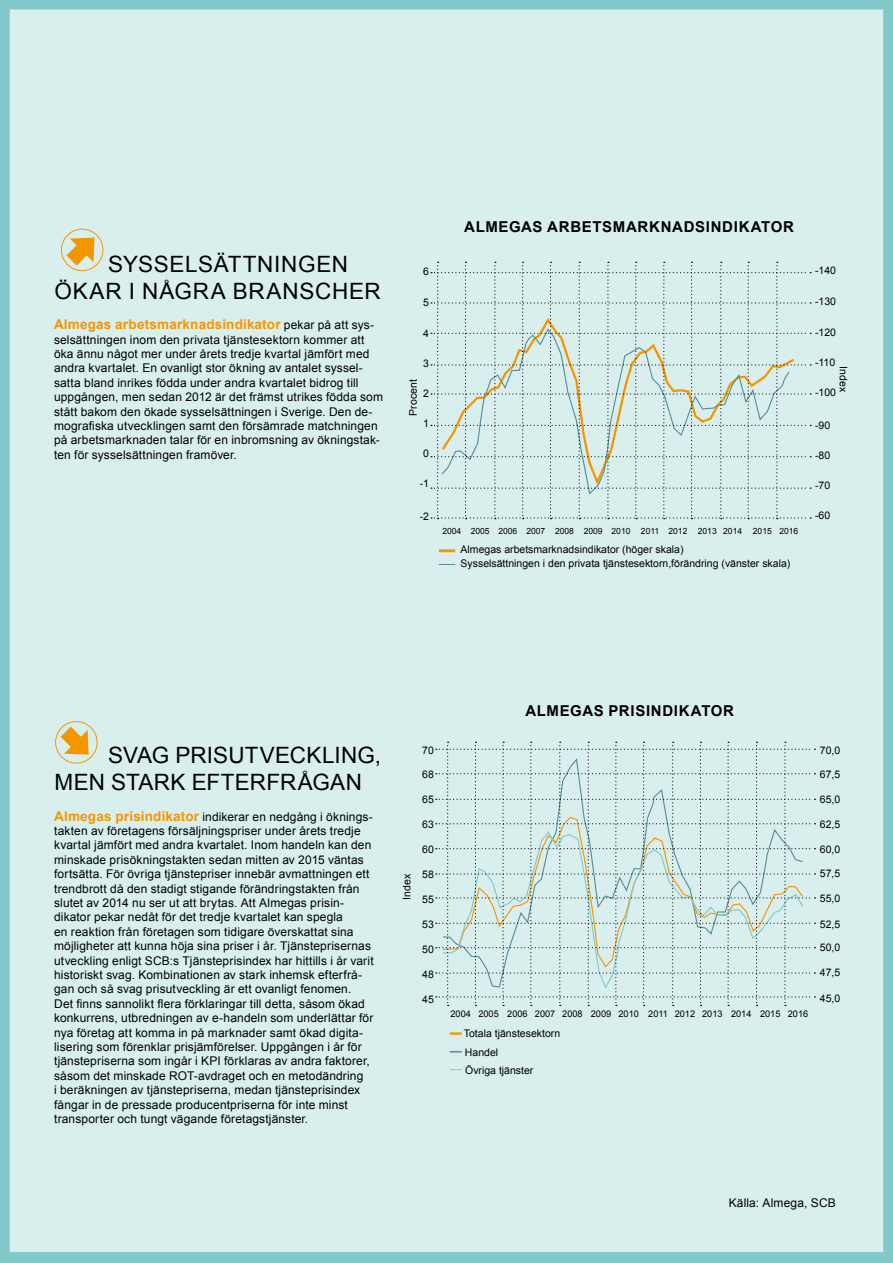
<style>
.page{position:relative;width:893px;height:1263px;background:#d9efee}
.page>*{position:absolute;margin:0;border:0;box-sizing:border-box;transform-origin:0 0}
.t1{font:22.5px/27px "Arial";letter-spacing:.02em;color:#000}
.t2{font:700 15px "Arial";letter-spacing:.045em;color:#000}
.t3{font:700 13.5px "Arial";letter-spacing:.015em;color:#f49600}
.t4{font:12px/14.4px "Arial";letter-spacing:.01em;color:#000}
.t5{font:10.5px/13.8px "Arial";color:#000}
.t6{font:9.15px "Arial";color:#000}
.t7{font:8.55px "Arial";color:#000}
.s1{font-weight:400;font-size:12px;color:#000}
.s2{font-weight:700;font-size:13.5px;color:#f49600}
</style>
<div class="page">
<div style="left:61px;top:229px;width:42px;height:42px;border:1px solid #f49600;border-radius:50%"></div>
<svg style="left:66px;top:238px;width:28px;height:28px"></svg>
<div style="left:55px;top:721px;width:42px;height:42px;border:1px solid #f49600;border-radius:50%"></div>
<svg style="left:61px;top:727px;width:28px;height:28px"></svg>
<svg style="left:450px;top:1032px;width:12px;height:3px"></svg>
<svg style="left:450px;top:1051px;width:12px;height:1px"></svg>
<svg style="left:450px;top:1069px;width:12px;height:1px"></svg>
<svg style="left:431px;top:262px;width:380px;height:257px;background:#d3e7e3"></svg>
<hr style="left:439px;top:549px;width:16px;height:3px;background:#f49600">
<svg style="left:439px;top:564px;width:16px;height:1px"></svg>
<svg style="left:436px;top:742px;width:379px;height:264px;background:#d4eae8"></svg>
<h1 class="t1" style="left:54px;top:250px;width:328px;text-indent:54px">SYSSELSÄTTNINGEN<br>ÖKAR I NÅGRA BRANSCHER</h1>
<p class="t3" style="left:54px;top:315px;width:322px">Almegas arbetsmarknadsindikator <span class="s1">pekar på att sys-</span></p>
<p class="t4" style="left:54px;top:332px;width:331px">selsättningen inom den privata tjänstesektorn kommer att öka ännu något mer under årets tredje kvartal jämfört med andra kvartalet. En ovanligt stor ökning av antalet syssel&shy;satta bland inrikes födda under andra kvartalet bidrog till uppgången, men sedan 2012 är det främst utrikes födda som stått bakom den ökade sysselsättningen i Sverige. Den de&shy;mografiska utvecklingen samt den försämrade matchningen på arbetsmarknaden talar för en inbromsning av ökningstak&shy;ten för sysselsättningen framöver.</p>
<p class="t5" style="left:423px;top:264px;width:7px">6</p>
<p class="t5" style="left:423px;top:295px;width:7px">5</p>
<p class="t2" style="left:464px;top:216px;width:331px">ALMEGAS ARBETSMARKNADSINDIKATOR</p>
<p class="t5" style="left:815px;top:263px;width:23px">-140</p>
<p class="t5" style="left:815px;top:295px;width:23px">-130</p>
<p class="t5" style="left:815px;top:325px;width:23px">-120</p>
<p class="t5" style="left:815px;top:355px;width:22px">-110</p>
<p class="t5" style="left:815px;top:385px;width:23px">-100</p>
<p class="t5" style="left:815px;top:418px;width:17px">-90</p>
<p class="t5" style="left:815px;top:448px;width:17px">-80</p>
<p class="t5" style="left:815px;top:479px;width:17px">-70</p>
<p class="t5" style="left:815px;top:509px;width:17px">-60</p>
<p class="t5" style="left:423px;top:326px;width:7px">4</p>
<p class="t5" style="left:423px;top:356px;width:7px">3</p>
<p class="t5" style="left:423px;top:386px;width:7px">2</p>
<p class="t5" style="left:423px;top:416px;width:7px">1</p>
<p class="t5" style="left:423px;top:446px;width:7px">0</p>
<p class="t5" style="left:420px;top:477px;width:11px">-1</p>
<p class="t5" style="left:420px;top:509px;width:11px">-2</p>
<p class="t5" style="left:406px;top:416px;width:39px;rotate:-90deg">Procent</p>
<p class="t5" style="left:850px;top:366px;width:28px;rotate:90deg">Index</p>
<p class="t7" style="left:442px;top:525px;width:301px">2004 2005 2006 2007 2008 2009 2010 2011 2012 2013 2014</p>
<p class="t7" style="left:753px;top:525px;width:47px">2015 2016</p>
<p class="t5" style="left:461px;top:543px;width:331px">Almegas arbetsmarknadsindikator (höger skala)<br>Sysselsättningen i den privata tjänstesektorn,förändring (vänster skala)</p>
<h1 class="t1" style="left:55px;top:741px;width:328px;text-indent:54px">SVAG PRISUTVECKLING,<br>MEN STARK EFTERFRÅGAN</h1>
<p class="t4" style="left:54px;top:809px;width:321px"><span class="s2">Almegas prisindikator</span> indikerar en nedgång i öknings&shy;takten av företagens försäljningspriser under årets tredje kvartal jämfört med andra kvartalet. Inom handeln kan den minskade prisökningstakten sedan mitten av 2015 väntas fortsätta. För övriga tjänstepriser innebär avmattningen ett trendbrott då den stadigt stigande förändringstakten från slutet av 2014 nu ser ut att brytas. Att Almegas prisin&shy;dikator pekar nedåt för det tredje kvartalet kan spegla<br>en reaktion från företagen som tidigare överskattat sina möjligheter att kunna höja sina priser i år. Tjänsteprisernas utveckling enligt SCB:s Tjänsteprisindex har hittills i år varit historiskt svag. Kombinationen av stark inhemsk efterfrå&shy;gan och så svag prisutveckling är ett ovanligt fenomen.<br>Det finns sannolikt flera förklaringar till detta, såsom ökad konkurrens, utbredningen av e-handeln som underlättar för nya företag att komma in på marknader samt ökad digita&shy;lisering som förenklar prisjämförelser. Uppgången i år för tjänstepriserna som ingår i KPI förklaras av andra faktorer, såsom det minskade ROT-avdraget och en metodändring<br>i beräkningen av tjänstepriserna, medan tjänsteprisindex fångar in de pressade producentpriserna för inte minst transporter och tungt vägande företagstjänster.</p>
<p class="t5" style="left:400px;top:900px;width:27px;rotate:-90deg">Index</p>
<p class="t5" style="left:422px;top:743px;width:13px">70</p>
<p class="t5" style="left:422px;top:768px;width:13px">68</p>
<p class="t5" style="left:422px;top:793px;width:13px">65</p>
<p class="t5" style="left:422px;top:818px;width:13px">63</p>
<p class="t5" style="left:422px;top:843px;width:13px">60</p>
<p class="t5" style="left:422px;top:868px;width:13px">58</p>
<p class="t5" style="left:422px;top:893px;width:13px">55</p>
<p class="t5" style="left:422px;top:918px;width:13px">53</p>
<p class="t5" style="left:422px;top:943px;width:13px">50</p>
<p class="t5" style="left:422px;top:967px;width:13px">48</p>
<p class="t5" style="left:422px;top:992px;width:13px">45</p>
<p class="t2" style="left:525px;top:700px;width:210px">ALMEGAS PRISINDIKATOR</p>
<p class="t6" style="left:451px;top:1007px;width:359px">2004 2005 2006 2007 2008 2009 2010 2011 2012 2013 2014 2015 2016</p>
<p class="t5" style="left:464px;top:1026px;width:98px">Totala tjänstesektorn</p>
<p class="t5" style="left:465px;top:1063px;width:70px">Övriga tjänster</p>
<p class="t5" style="left:465px;top:1045px;width:35px">Handel</p>
<p class="t5" style="left:820px;top:743px;width:22px">70,0</p>
<p class="t5" style="left:820px;top:768px;width:22px">67,5</p>
<p class="t5" style="left:820px;top:792px;width:22px">65,0</p>
<p class="t5" style="left:820px;top:817px;width:22px">62,5</p>
<p class="t5" style="left:820px;top:842px;width:22px">60,0</p>
<p class="t5" style="left:820px;top:866px;width:22px">57,5</p>
<p class="t5" style="left:820px;top:891px;width:22px">55,0</p>
<p class="t5" style="left:820px;top:917px;width:22px">52,5</p>
<p class="t5" style="left:820px;top:941px;width:22px">50,0</p>
<p class="t5" style="left:820px;top:966px;width:22px">47,5</p>
<p class="t5" style="left:820px;top:991px;width:22px">45,0</p>
<p class="t4" style="left:729px;top:1196px;width:109px">Källa: Almega, SCB</p>
</div>
